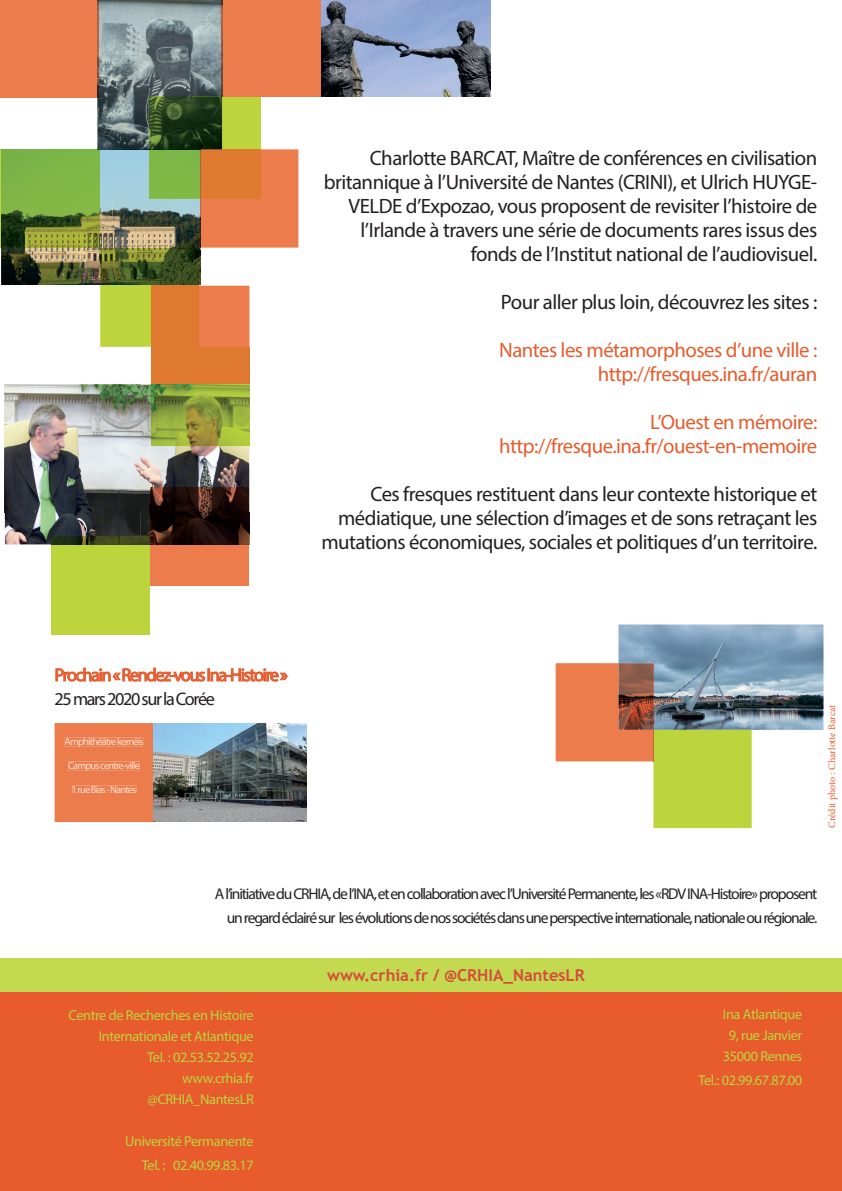
<style>
.page{position:relative;width:842px;height:1191px;background:#fff}
.page>*{position:absolute;margin:0;border:0;box-sizing:border-box;transform-origin:0 0}
.t1{font:20.8px/24px "Myriad Pro";letter-spacing:-.025em;color:#231f20;text-align:right}
.t2{font:20.8px/24px "Myriad Pro";letter-spacing:-.025em;color:#e75b2c;text-align:right}
.t3{font:18.2px "Myriad Pro";letter-spacing:-.075em;color:#e75b2c}
.t4{font:18.2px "Myriad Pro";letter-spacing:-.075em;color:#231f20}
.t5{font:700 16.4px "Trebuchet MS";color:#d64c3a}
.t6{font:15.6px/24px "Myriad Pro";letter-spacing:-.075em;color:#231f20;text-align:right}
.t7{font:14.3px/21px "Myriad Pro";letter-spacing:-.025em;color:#bcd53d;text-align:right}
.t8{font:10.4px "Myriad Pro";letter-spacing:-.075em;color:#fbe0cf}
.t9{font:10px "Minion Pro";letter-spacing:-.005em;color:#e75b2c}
</style>
<div class="page">
<div style="left:52px;top:544px;width:98px;height:91px;background:#bcd53d"></div>
<div style="left:0;top:991px;width:842px;height:200px;background:#e75b2c"></div>
<div style="left:0;top:958px;width:842px;height:33px;background:#c2d950"></div>
<div style="left:149px;top:96px;width:112px;height:103px;background:#bcd53d"></div>
<div style="left:222px;top:0;width:99px;height:96px;background:#ec7c4c"></div>
<div style="left:151px;top:544px;width:98px;height:42px;background:#ec7c4c"></div>
<svg style="left:151px;top:347px;width:99px;height:99px"></svg>
<div style="left:201px;top:149px;width:97px;height:99px;background:#ec7c4c"></div>
<div style="left:200px;top:149px;width:61px;height:50px;background:#df792f"></div>
<hr style="left:0;top:149px;width:1px;height:99px;background:#bcd53d">
<div style="left:0;top:0;width:97px;height:97px;background:#ec7c4c"></div>
<img style="left:99px;top:0;width:92px;height:89px">
<img style="left:191px;top:0;width:31px;height:96px">
<img style="left:97px;top:89px;width:63px;height:60px">
<img style="left:160px;top:89px;width:31px;height:7px">
<img style="left:149px;top:96px;width:73px;height:53px">
<img style="left:97px;top:0;width:2px;height:97px">
<img style="left:321px;top:0;width:169px;height:96px">
<div style="left:99px;top:150px;width:50px;height:33px;background:#9fcee0"></div>
<img style="left:87px;top:183px;width:113px;height:68px">
<img style="left:1px;top:248px;width:86px;height:37px">
<img style="left:86px;top:251px;width:14px;height:34px">
<img style="left:198px;top:251px;width:2px;height:34px">
<div style="left:149px;top:150px;width:51px;height:49px;background:#80b847"></div>
<img style="left:100px;top:249px;width:98px;height:36px">
<img style="left:200px;top:149px;width:1px;height:99px">
<img style="left:1px;top:149px;width:98px;height:99px">
<img style="left:97px;top:149px;width:103px;height:1px">
<img style="left:5px;top:385px;width:163px;height:159px">
<img style="left:168px;top:446px;width:81px;height:42px">
<img style="left:249px;top:512px;width:1px;height:32px">
<img style="left:52px;top:537px;width:98px;height:7px">
<img style="left:151px;top:488px;width:98px;height:56px">
<img style="left:151px;top:385px;width:98px;height:61px">
<svg style="left:100px;top:285px;width:149px;height:62px;background:#d4a845"></svg>
<div style="left:151px;top:347px;width:98px;height:37px;background:#df792f"></div>
<div style="left:151px;top:286px;width:47px;height:61px;background:#df792f"></div>
<svg style="left:55px;top:667px;width:233px;height:14px"></svg>
<img style="left:154px;top:723px;width:153px;height:99px">
<div style="left:55px;top:723px;width:99px;height:99px;background:#ec7c4c"></div>
<img style="left:618px;top:624px;width:205px;height:106px">
<svg style="left:556px;top:663px;width:196px;height:165px"></svg>
<img style="left:618px;top:663px;width:36px;height:67px">
<hr style="left:653px;top:730px;width:1px;height:31px;background:#b27133">
<p class="t1" style="left:324px;top:146px;width:495px">Charlotte BARCAT, Maître de conférences en civilisation britannique à l’Université de Nantes (CRINI), et Ulrich HUYGE-VELDE d’Expozao, vous proposent de revisiter l’histoire de l’Irlande à travers une série de documents rares issus des fonds de l’Institut national de l’audiovisuel.</p>
<p class="t1" style="left:501px;top:290px;width:318px">Pour aller plus loin, découvrez les sites :</p>
<p class="t2" style="left:499px;top:338px;width:319px">Nantes les métamorphoses d’une ville : http://fresques.ina.fr/auran</p>
<p class="t2" style="left:499px;top:410px;width:319px">L’Ouest en mémoire: http://fresque.ina.fr/ouest-en-memoire</p>
<p class="t1" style="left:321px;top:482px;width:497px">Ces fresques restituent dans leur contexte historique et médiatique, une sélection d’images et de sons retraçant les mutations économiques, sociales et politiques d’un territoire.</p>
<p class="t3" style="left:55px;top:663px;width:235px">Prochain « Rendez-vous Ina-Histoire »</p>
<p class="t4" style="left:55px;top:687px;width:162px">25 mars 2020 sur la Corée</p>
<p class="t8" style="left:65px;top:735px;width:80px">Amphithéâtre kernéis</p>
<p class="t8" style="left:68px;top:759px;width:74px">Campus centre-ville</p>
<p class="t8" style="left:71px;top:783px;width:67px">1 rue Bias - Nantes</p>
<p class="t9" style="left:825px;top:828px;width:125px;rotate:-90deg">Crédit photo : Charlotte Barcat</p>
<p class="t6" style="left:215px;top:881px;width:604px">A l’initiative du CRHIA, de l’INA, et en collaboration avec l’Université Permanente, les «RDV INA-Histoire» proposent un regard éclairé sur les évolutions de nos sociétés dans une perspective internationale, nationale ou régionale.</p>
<p class="t7" style="left:69px;top:1004px;width:187px">Centre de Recherches en Histoire<br>Internationale et Atlantique<br>Tel. : 02.53.52.25.92<br>www.crhia.fr<br>@CRHIA_NantesLR</p>
<p class="t7" style="left:125px;top:1128px;width:130px;line-height:24px">Université Permanente<br>Tel. : 02.40.99.83.17</p>
<p class="t5" style="left:327px;top:965px;width:259px">www.crhia.fr / @CRHIA_NantesLR</p>
<p class="t7" style="left:723px;top:1003px;width:81px;text-align:center">Ina Atlantique<br>9, rue Janvier<br>35000 Rennes</p>
<p class="t7" style="left:698px;top:1069px;width:105px">Tel.: 02.99.67.87.00</p>
</div>
